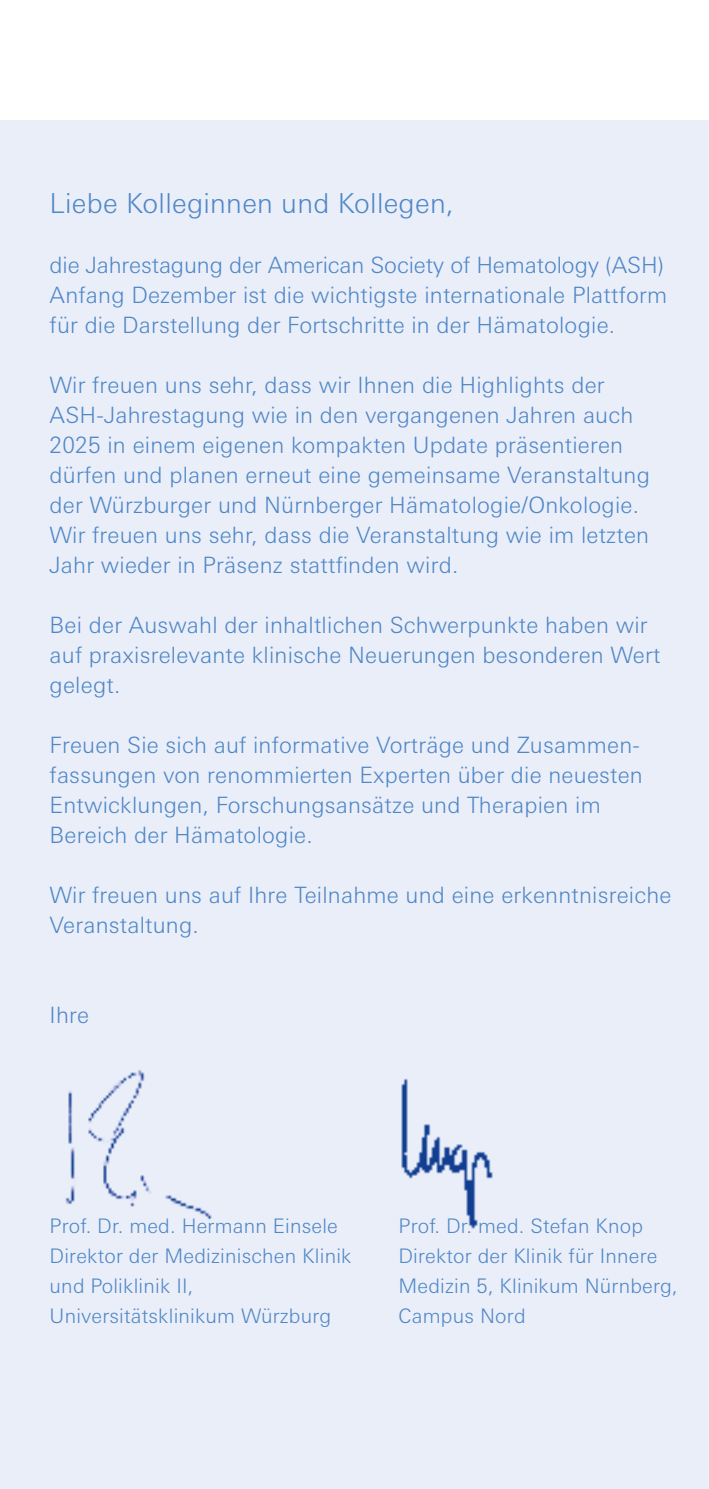
<style>
.page{position:relative;width:709px;height:1489px;background:#fff}
.page>*{position:absolute;margin:0;border:0;box-sizing:border-box;transform-origin:0 0}
.p__Anrede{font:300 27.5px "Univers Next Pro";letter-spacing:.01em;color:#5087c6}
.p_Body_blau{font:300 22.5px/30px "Univers Next Pro";letter-spacing:.01em;color:#5087c6}
.p_Body_blau-2{font:300 20px/30px "Univers Next Pro";letter-spacing:.01em;color:#5087c6}
</style>
<div class="page">
<div style="left:0;top:120px;width:709px;height:1368px;background:#e9eef9"></div>
<img style="left:65px;top:1070px;width:147px;height:150px">
<img style="left:401px;top:1078px;width:92px;height:151px">
<p class="p__Anrede" style="left:50px;top:187px;width:405px">Liebe Kolleginnen und Kollegen,</p>
<p class="p_Body_blau" style="left:50px;top:249px;width:619px">die Jahrestagung der American Society of Hematology (ASH)<br>Anfang Dezember ist die wichtigste internationale Plattform für die Darstellung der Fortschritte in der Hämatologie.</p>
<p class="p_Body_blau" style="left:50px;top:369px;width:602px">Wir freuen uns sehr, dass wir Ihnen die Highlights der ASH-Jahrestagung wie in den vergangenen Jahren auch 2025 in einem eigenen kompakten Update präsentieren dürfen und planen erneut eine gemeinsame Veranstaltung der Würzburger und Nürnberger Hämatologie/Onkologie.</p>
<p class="p_Body_blau" style="left:50px;top:519px;width:601px">Wir freuen uns sehr, dass die Veranstaltung wie im letzten<br>Jahr wieder in Präsenz stattfinden wird.</p>
<p class="p_Body_blau" style="left:50px;top:609px;width:612px">Bei der Auswahl der inhaltlichen Schwerpunkte haben wir auf praxisrelevante klinische Neuerungen besonderen Wert gelegt.</p>
<p class="p_Body_blau" style="left:50px;top:729px;width:594px">Freuen Sie sich auf informative Vorträge und Zusammen&shy;fassungen von renommierten Experten über die neuesten Entwicklungen, Forschungsansätze und Therapien im Bereich der Hämatologie.</p>
<p class="p_Body_blau" style="left:50px;top:879px;width:623px">Wir freuen uns auf Ihre Teilnahme und eine erkenntnisreiche<br>Veranstaltung.</p>
<p class="p_Body_blau" style="left:50px;top:999px;width:41px">Ihre</p>
<p class="p_Body_blau-2" style="left:50px;top:1210px;width:290px">Prof. Dr. med. Hermann Einsele</p>
<p class="p_Body_blau-2" style="left:50px;top:1240px;width:303px">Direktor der Medizinischen Klinik und Poliklinik II,</p>
<p class="p_Body_blau-2" style="left:50px;top:1300px;width:283px">Universitätsklinikum Würzburg</p>
<p class="p_Body_blau-2" style="left:398px;top:1210px;width:246px">Prof. Dr. med. Stefan Knop</p>
<p class="p_Body_blau-2" style="left:398px;top:1240px;width:281px">Direktor der Klinik für Innere<br>Medizin 5, Klinikum Nürnberg,<br>Campus Nord</p>
</div>
